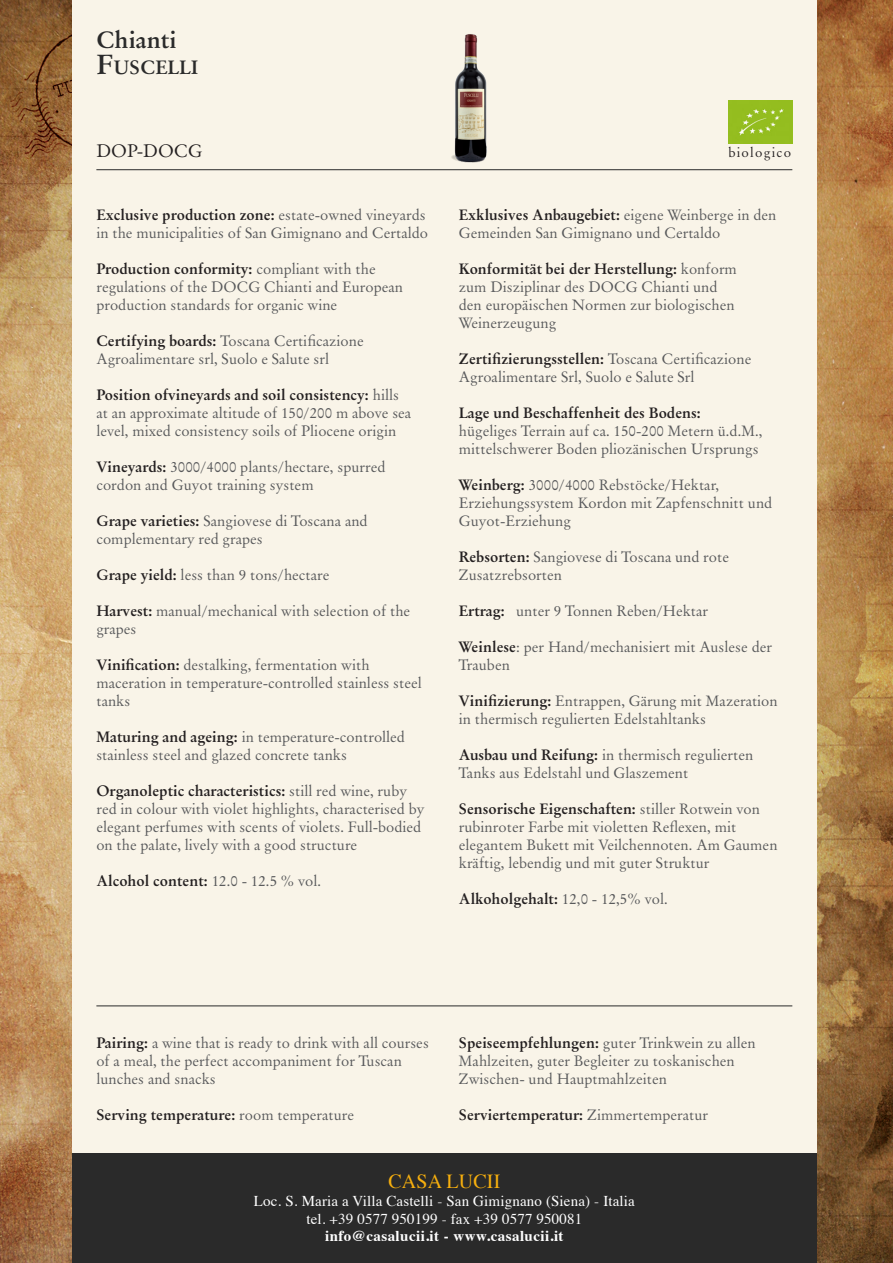
<style>
.page{position:relative;width:893px;height:1263px;background:#fff}
.page>*{position:absolute;margin:0;border:0;box-sizing:border-box;transform-origin:0 0}
.t1{font:700 23.7px "Original Garamond BT";color:#2a2a2a}
.t2{font:19.95px "Times";letter-spacing:.01em;color:#f6af0e}
.t3{font:700 19.35px "Original Garamond BT";color:#2a2a2a}
.t4{font:18px "Original Garamond BT";color:#231f20}
.t5{font:15px/18px "Original Garamond BT";color:#57585a}
.t6{font:700 15px "Original Garamond BT";color:#231f20}
.t7{font:15px "Times";letter-spacing:.01em;color:#fff}
.t8{font:700 15px "Times";letter-spacing:.03em;color:#fff}
.t9{font:13.5px "Original Garamond BT";letter-spacing:.09em;color:#231f20}
.s1{font-size:27.6px}
.s2{font-weight:700;color:#231f20}
.s3{font-weight:400;color:#57585a}
</style>
<div class="page">
<img style="left:0;top:0;width:893px;height:1263px">
<div style="left:72px;top:0;width:744px;height:1263px;background:#f9f4e8"></div>
<div style="left:72px;top:1154px;width:744px;height:109px;background:#2a2a2a"></div>
<hr style="left:96px;top:169px;width:696px;height:1px;background:#2a2a2a">
<hr style="left:96px;top:1006px;width:696px;height:1px;background:#2a2a2a">
<img style="left:729px;top:101px;width:63px;height:42px">
<img style="left:451px;top:34px;width:36px;height:129px">
<p class="t1" style="left:96px;top:25px;width:82px">Chianti</p>
<p class="t3" style="left:96px;top:55px;width:104px"><span class="s1">F</span>USCELLI</p>
<p class="t4" style="left:96px;top:140px;width:108px">DOP-DOCG</p>
<p class="t5" style="left:96px;top:206px;width:333px"><span class="s2">Exclusive production zone:</span> estate-owned vineyards in the municipalities of San Gimignano and Certaldo</p>
<p class="t5" style="left:96px;top:260px;width:308px"><span class="s2">Production conformity:</span> compliant with the regulations of the DOCG Chianti and European production standards for organic wine</p>
<p class="t5" style="left:96px;top:332px;width:269px"><span class="s2">Certifying boards:</span> Toscana Certificazione<br>Agroalimentare srl, Suolo e Salute srl</p>
<p class="t5" style="left:96px;top:386px;width:316px"><span class="s2">Position ofvineyards and soil consistency:</span> hills at an approximate altitude of 150/200 m above sea level, mixed consistency soils of Pliocene origin</p>
<p class="t5" style="left:96px;top:458px;width:291px"><span class="s2">Vineyards:</span> 3000/4000 plants/hectare, spurred cordon and Guyot training system</p>
<p class="t5" style="left:96px;top:512px;width:273px"><span class="s2">Grape varieties:</span> Sangiovese di Toscana and complementary red grapes</p>
<p class="t5" style="left:96px;top:566px;width:235px"><span class="s2">Grape yield:</span> less than 9 tons/hectare</p>
<p class="t5" style="left:96px;top:602px;width:315px"><span class="s2">Harvest:</span> manual/mechanical with selection of the grapes</p>
<p class="t5" style="left:96px;top:656px;width:327px"><span class="s2">Vinification:</span> destalking, fermentation with maceration in temperature-controlled stainless steel tanks</p>
<p class="t5" style="left:96px;top:728px;width:310px"><span class="s2">Maturing and ageing:</span> in temperature-controlled stainless steel and glazed concrete tanks</p>
<p class="t5" style="left:96px;top:782px;width:330px"><span class="s2">Organoleptic characteristics:</span> still red wine, ruby red in colour with violet highlights, characterised by elegant perfumes with scents of violets. Full-bodied on the palate, lively with a good structure</p>
<p class="t6" style="left:96px;top:871px;width:226px">Alcohol content: <span class="s3">12.0 - 12.5 % vol.</span></p>
<p class="t9" style="left:728px;top:144px;width:64px">biologico</p>
<p class="t5" style="left:459px;top:206px;width:319px"><span class="s2">Exklusives Anbaugebiet:</span> eigene Weinberge in den<br>Gemeinden San Gimignano und Certaldo</p>
<p class="t5" style="left:459px;top:260px;width:280px"><span class="s2">Konformität bei der Herstellung:</span> konform zum Disziplinar des DOCG Chianti und den europäischen Normen zur biologischen Weinerzeugung</p>
<p class="t5" style="left:459px;top:350px;width:294px"><span class="s2">Zertifizierungsstellen:</span> Toscana Certificazione<br>Agroalimentare Srl, Suolo e Salute Srl</p>
<p class="t5" style="left:459px;top:404px;width:305px"><span class="s2">Lage und Beschaffenheit des Bodens: </span>hügeliges Terrain auf ca. 150-200 Metern ü.d.M., mittelschwerer Boden pliozänischen Ursprungs</p>
<p class="t5" style="left:459px;top:476px;width:315px"><span class="s2">Weinberg:</span> 3000/4000 Rebstöcke/Hektar,<br>Erziehungssystem Kordon mit Zapfenschnitt und<br>Guyot-Erziehung</p>
<p class="t5" style="left:459px;top:548px;width:272px"><span class="s2">Rebsorten:</span> Sangiovese di Toscana und rote<br>Zusatzrebsorten</p>
<p class="t5" style="left:459px;top:602px;width:251px"><span class="s2">Ertrag:</span> unter 9 Tonnen Reben/Hektar</p>
<p class="t5" style="left:459px;top:638px;width:315px"><span class="s2">Weinlese</span>: per Hand/mechanisiert mit Auslese der<br>Trauben</p>
<p class="t5" style="left:459px;top:692px;width:320px"><span class="s2">Vinifizierung:</span> Entrappen, Gärung mit Mazeration in thermisch regulierten Edelstahltanks</p>
<p class="t5" style="left:459px;top:746px;width:296px"><span class="s2">Ausbau und Reifung:</span> in thermisch regulierten<br>Tanks aus Edelstahl und Glaszement</p>
<p class="t5" style="left:459px;top:800px;width:320px"><span class="s2">Sensorische Eigenschaften:</span> stiller Rotwein von rubinroter Farbe mit violetten Reflexen, mit elegantem Bukett mit Veilchennoten. Am Gaumen kräftig, lebendig und mit guter Struktur</p>
<p class="t6" style="left:459px;top:889px;width:210px">Alkoholgehalt: <span class="s3">12,0 - 12,5% vol.</span></p>
<p class="t5" style="left:96px;top:1034px;width:334px"><span class="s2">Pairing:</span> a wine that is ready to drink with all courses of a meal, the perfect accompaniment for Tuscan lunches and snacks</p>
<p class="t6" style="left:96px;top:1105px;width:259px">Serving temperature: <span class="s3">room temperature</span></p>
<p class="t5" style="left:459px;top:1034px;width:298px"><span class="s2">Speiseempfehlungen:</span> guter Trinkwein zu allen<br>Mahlzeiten, guter Begleiter zu toskanischen<br>Zwischen- und Hauptmahlzeiten</p>
<p class="t6" style="left:459px;top:1105px;width:251px">Serviertemperatur: <span class="s3">Zimmertemperatur</span></p>
<p class="t2" style="left:388px;top:1163px;width:114px">CASA LUCII</p>
<p class="t7" style="left:254px;top:1187px;width:383px">Loc. S. Maria a Villa Castelli - San Gimignano (Siena) - Italia</p>
<p class="t7" style="left:306px;top:1205px;width:277px">tel. +39 0577 950199 - fax +39 0577 950081</p>
<p class="t8" style="left:325px;top:1221px;width:240px">info@casalucii.it - www.casalucii.it</p>
</div>
